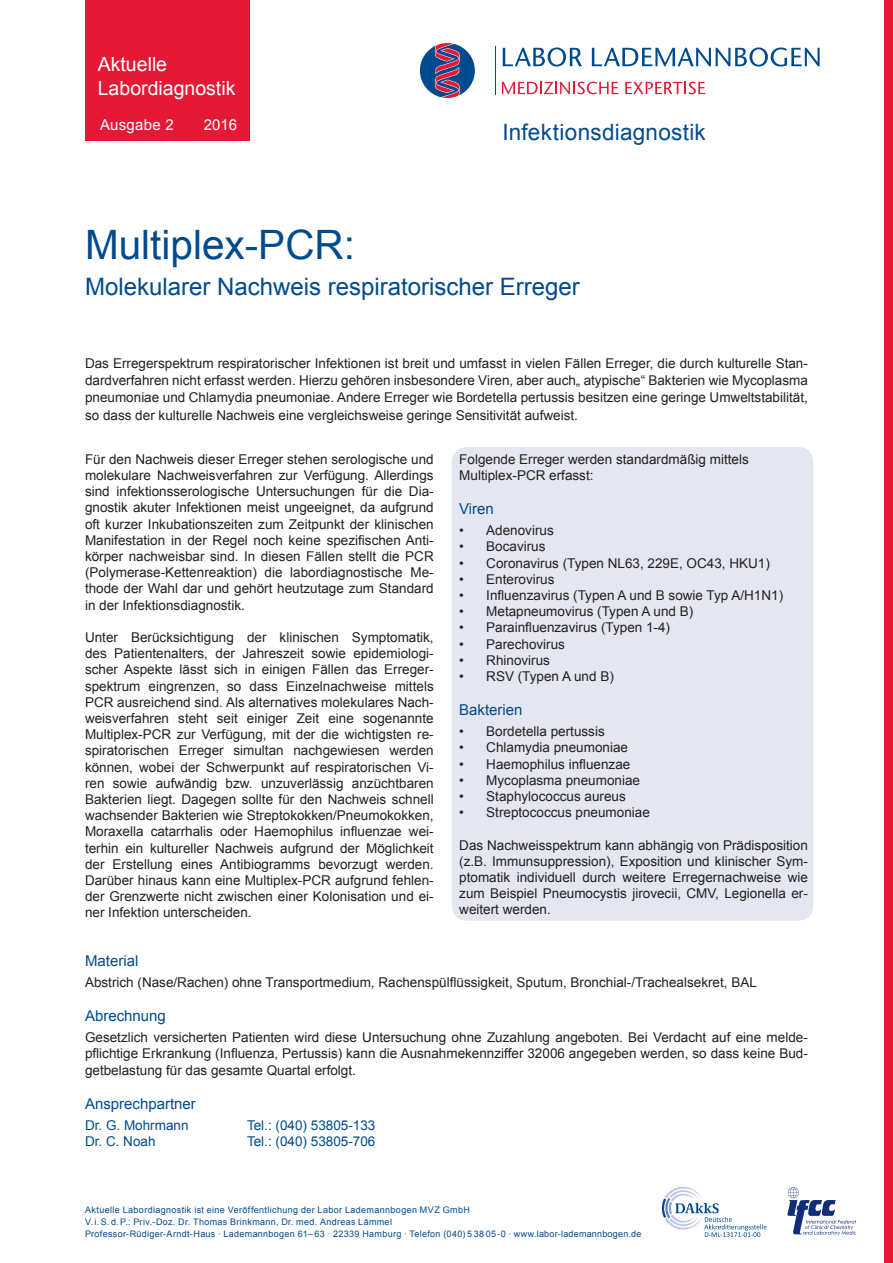
<style>
.page{position:relative;width:893px;height:1263px;background:#fff}
.page>*{position:absolute;margin:0;border:0;box-sizing:border-box;transform-origin:0 0}
.t1{font:40.5px "Arial";color:#004a8d}
.t2{font:24px "Arial";color:#004a8d}
.t3{font:22.5px "Arial";letter-spacing:.015em;color:#004a8d}
.t4{font:19.5px/23.4px "Arial";color:#fff}
.t5{font:15px "Arial";color:#004a8d}
.t6{font:15px "Arial";letter-spacing:.015em;color:#fff}
.t7{font:13.5px/16.2px "Arial";color:#231f20;text-align:justify}
.t8{font:13.5px "Arial";color:#004a8d}
.t9{font:9px/12px "Arial";letter-spacing:.04em;color:#004a8d}
</style>
<div class="page">
<div style="left:85px;top:97px;width:165px;height:43px;background:#e51836"></div>
<svg style="left:502px;top:82px;width:116px;height:12px"></svg>
<svg style="left:625px;top:82px;width:80px;height:12px"></svg>
<svg style="left:503px;top:47px;width:79px;height:20px"></svg>
<svg style="left:592px;top:47px;width:228px;height:20px"></svg>
<hr style="left:496px;top:47px;width:1px;height:48px;background:#004a8d">
<svg style="left:420px;top:43px;width:55px;height:55px"></svg>
<div style="left:85px;top:0;width:165px;height:107px;background:#e51836"></div>
<svg style="left:662px;top:1187px;width:105px;height:50px"></svg>
<svg style="left:787px;top:1187px;width:69px;height:49px"></svg>
<div style="left:884px;top:0;width:9px;height:1263px;background:#e51836"></div>
<div style="left:452px;top:447px;width:361px;height:474px;background:#e4e7f1;border-radius:15px"></div>
<h3 class="t4" style="left:98px;top:53px;width:139px">Aktuelle<br>Labordiagnostik</h3>
<p class="t6" style="left:100px;top:115px;width:75px">Ausgabe 2</p>
<p class="t6" style="left:204px;top:115px;width:35px">2016</p>
<h3 class="t3" style="left:502px;top:118px;width:205px">Infektionsdiagnostik</h3>
<h1 class="t1" style="left:85px;top:219px;width:272px">Multiplex-PCR:</h1>
<h2 class="t2" style="left:85px;top:271px;width:496px">Molekularer Nachweis respiratorischer Erreger</h2>
<p class="t7" style="left:85px;top:355px;width:724px;line-height:17.2px">Das Erregerspektrum respiratorischer Infektionen ist breit und umfasst in vielen Fällen Erreger, die durch kulturelle Stan&shy;dardverfahren nicht erfasst werden. Hierzu gehören insbesondere Viren, aber auch„ atypische“ Bakterien wie Mycoplasma pneumoniae und Chlamydia pneumoniae. Andere Erreger wie Bordetella pertussis besitzen eine geringe Umweltstabilität, so dass der kulturelle Nachweis eine vergleichsweise geringe Sensitivität aufweist.</p>
<p class="t7" style="left:85px;top:451px;width:350px">Für den Nachweis dieser Erreger stehen serologische und molekulare Nachweisverfahren zur Verfügung. Allerdings sind infektionsserologische Untersuchungen für die Dia&shy;gnostik akuter Infektionen meist ungeeignet, da aufgrund oft kurzer Inkubationszeiten zum Zeitpunkt der klinischen Manifestation in der Regel noch keine spezifischen Anti&shy;körper nachweisbar sind. In diesen Fällen stellt die PCR (Polymerase-Kettenreaktion) die labordiagnostische Me&shy;thode der Wahl dar und gehört heutzutage zum Standard in der Infektionsdiagnostik.</p>
<p class="t7" style="left:85px;top:629px;width:350px">Unter Berücksichtigung der klinischen Symptomatik, des Patientenalters, der Jahreszeit sowie epidemiologi&shy;scher Aspekte lässt sich in einigen Fällen das Erreger&shy;spektrum eingrenzen, so dass Einzelnachweise mittels PCR ausreichend sind. Als alternatives molekulares Nach&shy;weisverfahren steht seit einiger Zeit eine sogenannte Multiplex-PCR zur Verfügung, mit der die wichtigsten re&shy;spiratorischen Erreger simultan nachgewiesen werden können, wobei der Schwerpunkt auf respiratorischen Vi&shy;ren sowie aufwändig bzw. unzuverlässig anzüchtbaren Bakterien liegt. Dagegen sollte für den Nachweis schnell wachsender Bakterien wie Streptokokken/Pneumokokken, Moraxella catarrhalis oder Haemophilus influenzae wei&shy;terhin ein kultureller Nachweis aufgrund der Möglichkeit der Erstellung eines Antibiogramms bevorzugt werden.<br>Darüber hinaus kann eine Multiplex-PCR aufgrund fehlen&shy;der Grenzwerte nicht zwischen einer Kolonisation und ei&shy;ner Infektion unterscheiden.</p>
<p class="t7" style="left:459px;top:451px;width:291px">Folgende Erreger werden standardmäßig mittels<br>Multiplex-PCR erfasst:</p>
<p class="t5" style="left:459px;top:499px;width:36px">Viren</p>
<p class="t7" style="left:459px;top:522px;width:96px">• Adenovirus</p>
<p class="t7" style="left:459px;top:539px;width:88px">• Bocavirus</p>
<p class="t7" style="left:459px;top:555px;width:312px">• Coronavirus (Typen NL63, 229E, OC43, HKU1)</p>
<p class="t7" style="left:459px;top:571px;width:97px">• Enterovirus</p>
<p class="t7" style="left:459px;top:587px;width:325px">• Influenzavirus (Typen A und B sowie Typ A/H1N1)</p>
<p class="t7" style="left:459px;top:603px;width:236px">• Metapneumovirus (Typen A und B)</p>
<p class="t7" style="left:459px;top:620px;width:212px">• Parainfluenzavirus (Typen 1-4)</p>
<p class="t7" style="left:459px;top:636px;width:107px">• Parechovirus</p>
<p class="t7" style="left:459px;top:652px;width:92px">• Rhinovirus</p>
<p class="t7" style="left:459px;top:668px;width:156px">• RSV (Typen A und B)</p>
<p class="t5" style="left:459px;top:700px;width:65px">Bakterien</p>
<p class="t7" style="left:459px;top:723px;width:147px">• Bordetella pertussis</p>
<p class="t7" style="left:459px;top:740px;width:170px">• Chlamydia pneumoniae</p>
<p class="t7" style="left:459px;top:756px;width:173px">• Haemophilus influenzae</p>
<p class="t7" style="left:459px;top:772px;width:182px">• Mycoplasma pneumoniae</p>
<p class="t7" style="left:459px;top:788px;width:168px">• Staphylococcus aureus</p>
<p class="t7" style="left:459px;top:804px;width:192px">• Streptococcus pneumoniae</p>
<p class="t7" style="left:459px;top:837px;width:350px">Das Nachweisspektrum kann abhängig von Prädisposition (z.B. Immunsuppression), Exposition und klinischer Sym&shy;ptomatik individuell durch weitere Erregernachweise wie zum Beispiel Pneumocystis jirovecii, CMV, Legionella er&shy;weitert werden.</p>
<p class="t5" style="left:85px;top:951px;width:55px">Material</p>
<p class="t7" style="left:85px;top:974px;width:673px">Abstrich (Nase/Rachen) ohne Transportmedium, Rachenspülflüssigkeit, Sputum, Bronchial-/Trachealsekret, BAL</p>
<p class="t5" style="left:85px;top:1006px;width:82px">Abrechnung</p>
<p class="t7" style="left:85px;top:1029px;width:724px">Gesetzlich versicherten Patienten wird diese Untersuchung ohne Zuzahlung angeboten. Bei Verdacht auf eine melde&shy;pflichtige Erkrankung (Influenza, Pertussis) kann die Ausnahmekennziffer 32006 angegeben werden, so dass keine Bud&shy;getbelastung für das gesamte Quartal erfolgt.</p>
<p class="t5" style="left:85px;top:1094px;width:112px">Ansprechpartner</p>
<p class="t8" style="left:85px;top:1116px;width:105px">Dr. G. Mohrmann</p>
<p class="t8" style="left:247px;top:1116px;width:130px">Tel.: (040) 53805-133</p>
<p class="t8" style="left:85px;top:1132px;width:72px">Dr. C. Noah</p>
<p class="t8" style="left:247px;top:1132px;width:130px">Tel.: (040) 53805-706</p>
<p class="t9" style="left:85px;top:1204px;width:558px">Aktuelle Labordiagnostik ist eine Veröffentlichung der Labor Lademannbogen MVZ GmbH<br>V. i. S. d. P.: Priv.-Doz. Dr. Thomas Brinkmann, Dr. med. Andreas Lämmel<br>Professor-Rüdiger-Arndt-Haus · Lademannbogen 61– 63 · 22339 Hamburg · Telefon (040) 5 38 05-0 · www.labor-lademannbogen.de</p>
</div>
